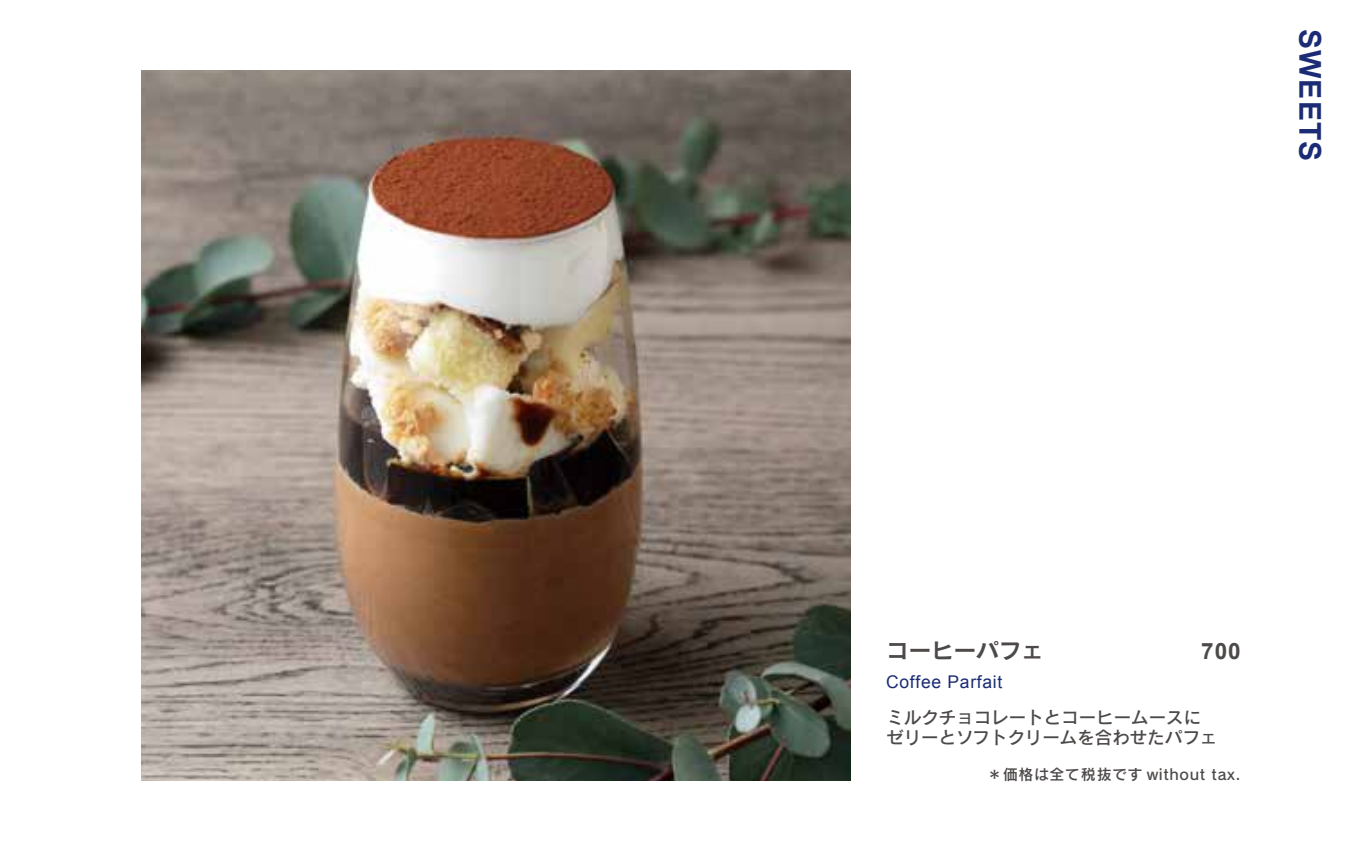
<style>
.page{position:relative;width:1347px;height:851px;background:#fff}
.page>*{position:absolute;margin:0;border:0;box-sizing:border-box;transform-origin:0 0}
.t1{font:700 30px "Arial";letter-spacing:.04em;color:#1b2c75}
.t2{font:22.5px "Rodin Pro B";color:#4c4948}
.t3{font:700 22.5px "Arial";color:#4c4948}
.t4{font:17.5px/20.8px "Rodin Pro DB";color:#4c4948}
.t5{font:17.5px "Arial";letter-spacing:.04em;color:#1b2c75}
.t6{font:15px "Rodin Pro DB";letter-spacing:.04em;color:#4c4948}
</style>
<div class="page">
<img style="left:142px;top:71px;width:708px;height:709px">
<h1 class="t1" style="left:1329px;top:29px;width:134px;rotate:90deg">SWEETS</h1>
<p class="t2" style="left:886px;top:635px;width:159px">コーヒーパフェ</p>
<p class="t5" style="left:886px;top:669px;width:118px">Coffee Parfait</p>
<p class="t3" style="left:1201px;top:636px;width:41px">700</p>
<p class="t4" style="left:886px;top:706px;width:333px">ミルクチョコレートとコーヒームースにゼリーとソフトクリームを合わせたパフェ</p>
<p class="t6" style="left:987px;top:764px;width:255px">＊価格は全て税抜です without tax.</p>
</div>
